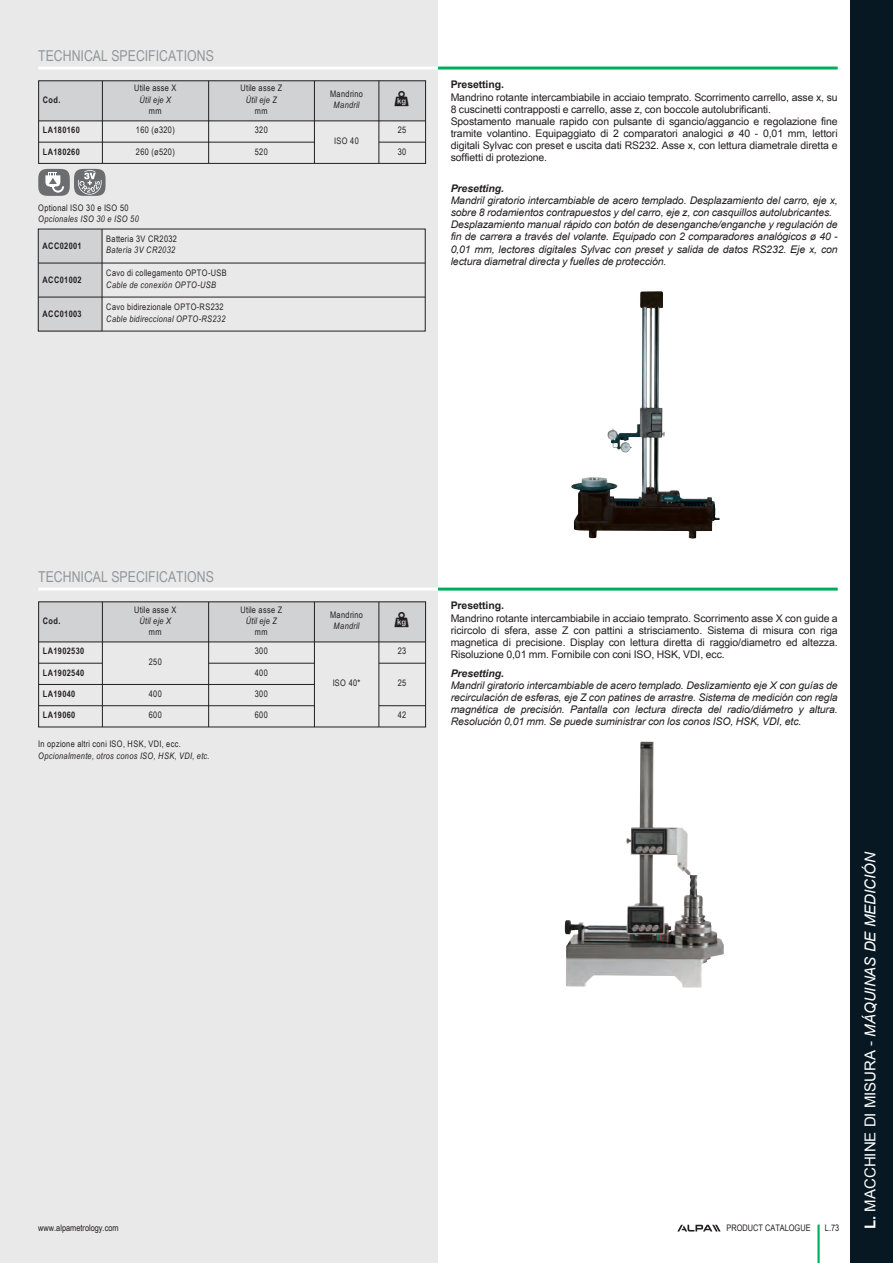
<style>
.page{position:relative;width:893px;height:1263px;background:#fff}
.page>*{position:absolute;margin:0;border:0;box-sizing:border-box;transform-origin:0 0}
.t1{font:15px "Arial Link Narrow";color:#939598}
.t2{font:italic 15px "Arial Link";color:#fff}
.t3{font:italic 10.5px/12px "Arial Link";letter-spacing:-.01em;color:#231f20}
.t4{font:10.5px/12px "Arial Link";letter-spacing:-.01em;color:#231f20}
.t5{font:700 10.5px "Arial Link";letter-spacing:-.01em;color:#231f20}
.t6{font:italic 700 10.5px "Arial Link";letter-spacing:-.01em;color:#231f20}
.t7{font:9px "Arial Link Narrow";letter-spacing:.04em;color:#231f20}
.t8{font:italic 9px "Arial Link Narrow";letter-spacing:.04em;color:#231f20}
.t9{font:700 9px "Arial Link Narrow";letter-spacing:.04em;color:#231f20}
.t10{font:9px "Arial Link Narrow";color:#231f20}
.s1{font-weight:700;font-style:normal}
.s2{font-style:normal}
</style>
<div class="page">
<div style="left:0;top:0;width:438px;height:1263px;background:#e9e9e9"></div>
<div style="left:850px;top:0;width:43px;height:1263px;background:#071822"></div>
<hr style="left:817px;top:1224px;width:3px;height:39px;background:#00ab5b">
<svg style="left:677px;top:1225px;width:43px;height:6px"></svg>
<hr style="left:438px;top:67px;width:400px;height:3px;background:#00ab5b">
<hr style="left:38px;top:67px;width:400px;height:3px;background:#fff">
<div style="left:39px;top:81px;width:63px;height:40px;background:#d1d2d4"></div>
<div style="left:102px;top:81px;width:107px;height:40px;background:#d1d2d4"></div>
<div style="left:209px;top:81px;width:105px;height:40px;background:#d1d2d4"></div>
<div style="left:314px;top:81px;width:65px;height:40px;background:#d1d2d4"></div>
<div style="left:379px;top:81px;width:47px;height:40px;background:#d1d2d4"></div>
<hr style="left:39px;top:121px;width:387px;height:1px;background:#231f20">
<hr style="left:39px;top:142px;width:275px;height:1px;background:#231f20">
<hr style="left:379px;top:142px;width:47px;height:1px;background:#231f20">
<hr style="left:102px;top:81px;width:1px;height:82px;background:#231f20">
<hr style="left:208px;top:81px;width:1px;height:82px;background:#231f20">
<hr style="left:314px;top:81px;width:1px;height:82px;background:#231f20">
<hr style="left:379px;top:81px;width:1px;height:82px;background:#231f20">
<div style="left:38px;top:81px;width:388px;height:83px;border:1px solid #231f20"></div>
<svg style="left:38px;top:169px;width:68px;height:27px"></svg>
<img style="left:592px;top:291px;width:128px;height:248px">
<hr style="left:438px;top:588px;width:400px;height:3px;background:#00ab5b">
<hr style="left:38px;top:588px;width:400px;height:3px;background:#fff">
<div style="left:39px;top:602px;width:63px;height:40px;background:#d1d2d4"></div>
<div style="left:102px;top:602px;width:107px;height:40px;background:#d1d2d4"></div>
<div style="left:209px;top:602px;width:105px;height:40px;background:#d1d2d4"></div>
<div style="left:314px;top:602px;width:65px;height:40px;background:#d1d2d4"></div>
<div style="left:379px;top:602px;width:47px;height:40px;background:#d1d2d4"></div>
<hr style="left:39px;top:642px;width:387px;height:1px;background:#231f20">
<hr style="left:39px;top:663px;width:63px;height:1px;background:#231f20">
<hr style="left:209px;top:663px;width:105px;height:1px;background:#231f20">
<hr style="left:379px;top:663px;width:47px;height:1px;background:#231f20">
<hr style="left:39px;top:684px;width:275px;height:1px;background:#231f20">
<hr style="left:39px;top:705px;width:275px;height:1px;background:#231f20">
<hr style="left:379px;top:705px;width:47px;height:1px;background:#231f20">
<hr style="left:102px;top:602px;width:1px;height:125px;background:#231f20">
<hr style="left:208px;top:602px;width:1px;height:125px;background:#231f20">
<hr style="left:314px;top:602px;width:1px;height:125px;background:#231f20">
<hr style="left:379px;top:602px;width:1px;height:125px;background:#231f20">
<img style="left:565px;top:742px;width:159px;height:246px">
<div style="left:38px;top:229px;width:64px;height:34px;background:#d1d2d4"></div>
<div style="left:38px;top:263px;width:64px;height:34px;background:#d1d2d4"></div>
<div style="left:38px;top:297px;width:64px;height:34px;background:#d1d2d4"></div>
<hr style="left:38px;top:263px;width:387px;height:1px;background:#231f20">
<hr style="left:38px;top:297px;width:387px;height:1px;background:#231f20">
<hr style="left:102px;top:229px;width:1px;height:102px;background:#231f20">
<h1 class="t1" style="left:38px;top:47px;width:177px">TECHNICAL SPECIFICATIONS</h1>
<p class="t9" style="left:43px;top:94px;width:19px">Cod.</p>
<p class="t7" style="left:134px;top:83px;width:44px">Utile asse X</p>
<p class="t8" style="left:140px;top:94px;width:33px">Útil eje X</p>
<p class="t7" style="left:149px;top:106px;width:14px">mm</p>
<p class="t7" style="left:240px;top:83px;width:43px">Utile asse Z</p>
<p class="t8" style="left:246px;top:94px;width:33px">Útil eje Z</p>
<p class="t7" style="left:255px;top:106px;width:14px">mm</p>
<p class="t7" style="left:330px;top:89px;width:34px">Mandrino</p>
<p class="t8" style="left:334px;top:100px;width:28px">Mandril</p>
<p class="t9" style="left:43px;top:125px;width:38px">LA180160</p>
<p class="t7" style="left:136px;top:125px;width:40px">160 (ø320)</p>
<p class="t7" style="left:255px;top:125px;width:14px">320</p>
<p class="t7" style="left:398px;top:125px;width:10px">25</p>
<p class="t7" style="left:334px;top:136px;width:26px">ISO 40</p>
<p class="t9" style="left:43px;top:146px;width:38px">LA180260</p>
<p class="t7" style="left:136px;top:146px;width:40px">260 (ø520)</p>
<p class="t7" style="left:255px;top:146px;width:14px">520</p>
<p class="t7" style="left:398px;top:146px;width:10px">30</p>
<p class="t7" style="left:38px;top:202px;width:92px">Optional ISO 30 e ISO 50</p>
<p class="t8" style="left:38px;top:214px;width:102px">Opcionales ISO 30 e ISO 50</p>
<p class="t9" style="left:43px;top:241px;width:41px">ACC02001</p>
<p class="t9" style="left:43px;top:275px;width:41px">ACC01002</p>
<p class="t9" style="left:43px;top:309px;width:41px">ACC01003</p>
<p class="t7" style="left:106px;top:234px;width:72px">Batteria 3V CR2032</p>
<p class="t8" style="left:106px;top:245px;width:70px">Batería 3V CR2032</p>
<p class="t7" style="left:106px;top:268px;width:122px">Cavo di collegamento OPTO-USB</p>
<p class="t8" style="left:106px;top:279px;width:111px">Cable de conexión OPTO-USB</p>
<p class="t7" style="left:106px;top:302px;width:119px">Cavo bidirezionale OPTO-RS232</p>
<p class="t8" style="left:106px;top:313px;width:121px">Cable bidireccional OPTO-RS232</p>
<p class="t5" style="left:451px;top:79px;width:55px">Presetting.</p>
<p class="t4" style="left:451px;top:91px;width:389px">Mandrino rotante intercambiabile in acciaio temprato. Scorrimento carrello, asse x, su 8 cuscinetti contrapposti e carrello, asse z, con boccole autolubrificanti.<br>Spostamento manuale rapido con pulsante di sgancio/aggancio e regolazione fine tramite volantino. Equipaggiato di 2 comparatori analogici ø 40 - 0,01 mm, lettori digitali Sylvac con preset e uscita dati RS232. Asse x, con lettura diametrale diretta e soffietti di protezione.</p>
<p class="t6" style="left:451px;top:183px;width:55px">Presetting.</p>
<p class="t3" style="left:451px;top:195px;width:389px">Mandril giratorio intercambiable de acero templado. Desplazamiento del carro, eje x, sobre 8 rodamientos contrapuestos y del carro, eje z, con casquillos autolubricantes.<br>Desplazamiento manual rápido con botón de desenganche/enganche y regulación de fin de carrera a través del volante. Equipado con 2 comparadores analógicos ø 40 - 0,01 mm, lectores digitales Sylvac con preset y salida de datos RS232. Eje x, con lectura diametral directa y fuelles de protección.</p>
<h1 class="t1" style="left:38px;top:568px;width:177px">TECHNICAL SPECIFICATIONS</h1>
<p class="t9" style="left:43px;top:615px;width:19px">Cod.</p>
<p class="t7" style="left:134px;top:604px;width:44px">Utile asse X</p>
<p class="t8" style="left:140px;top:615px;width:33px">Útil eje X</p>
<p class="t7" style="left:149px;top:627px;width:14px">mm</p>
<p class="t9" style="left:43px;top:646px;width:43px">LA1902530</p>
<p class="t7" style="left:149px;top:657px;width:14px">250</p>
<p class="t7" style="left:240px;top:604px;width:43px">Utile asse Z</p>
<p class="t8" style="left:246px;top:615px;width:33px">Útil eje Z</p>
<p class="t7" style="left:255px;top:627px;width:14px">mm</p>
<p class="t7" style="left:255px;top:646px;width:14px">300</p>
<p class="t9" style="left:43px;top:667px;width:43px">LA1902540</p>
<p class="t7" style="left:255px;top:667px;width:14px">400</p>
<p class="t7" style="left:330px;top:610px;width:34px">Mandrino</p>
<p class="t8" style="left:334px;top:621px;width:28px">Mandril</p>
<p class="t7" style="left:333px;top:678px;width:29px">ISO 40*</p>
<p class="t7" style="left:398px;top:646px;width:10px">23</p>
<p class="t7" style="left:398px;top:678px;width:10px">25</p>
<p class="t9" style="left:43px;top:688px;width:34px">LA19040</p>
<p class="t7" style="left:149px;top:689px;width:14px">400</p>
<p class="t7" style="left:255px;top:689px;width:14px">300</p>
<p class="t9" style="left:43px;top:710px;width:34px">LA19060</p>
<p class="t7" style="left:149px;top:710px;width:14px">600</p>
<p class="t7" style="left:255px;top:710px;width:14px">600</p>
<p class="t7" style="left:398px;top:710px;width:10px">42</p>
<p class="t7" style="left:38px;top:739px;width:144px">In opzione altri coni ISO, HSK, VDI, ecc.</p>
<p class="t8" style="left:38px;top:750px;width:173px">Opcionalmente, otros conos ISO, HSK, VDI, etc.</p>
<p class="t5" style="left:451px;top:600px;width:55px">Presetting.</p>
<p class="t4" style="left:451px;top:612px;width:389px;text-align:justify">Mandrino rotante intercambiabile in acciaio temprato. Scorrimento asse X con guide a ricircolo di sfera, asse Z con pattini a strisciamento. Sistema di misura con riga magnetica di precisione. Display con lettura diretta di raggio/diametro ed altezza.<br>Risoluzione 0,01 mm. Fornibile con coni ISO, HSK, VDI, ecc.</p>
<p class="t6" style="left:451px;top:667px;width:55px">Presetting.</p>
<p class="t3" style="left:451px;top:679px;width:389px;text-align:justify">Mandril giratorio intercambiable de acero templado. Deslizamiento eje X con guías de recirculación de esferas, eje Z con patines de arrastre. Sistema de medición con regla magnética de precisión. Pantalla con lectura directa del radio/diámetro y altura.<br>Resolución 0,01 mm. Se puede suministrar con los conos ISO, HSK, VDI, etc.</p>
<p class="t10" style="left:726px;top:1223px;width:86px">PRODUCT CATALOGUE</p>
<p class="t10" style="left:38px;top:1223px;width:82px">www.alpametrology.com</p>
<p class="t7" style="left:825px;top:1223px;width:16px">L.73</p>
<h1 class="t2" style="left:862px;top:1229px;width:379px;rotate:-90deg"><span class="s1">L.</span> <span class="s2">MACCHINE DI MISURA -</span> MÁQUINAS DE MEDICIÓN</h1>
</div>
